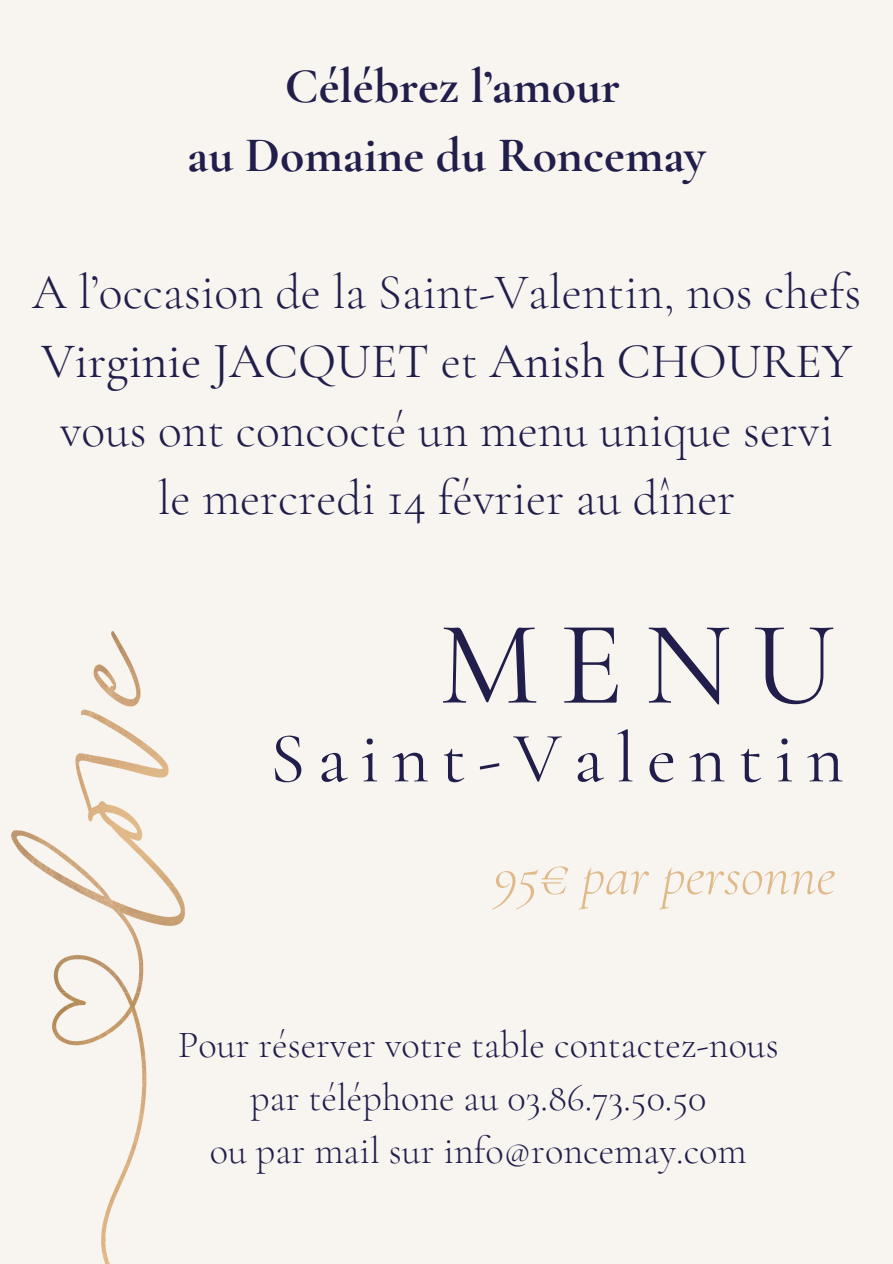
<style>
.page{position:relative;width:893px;height:1264px;background:#fff}
.page>*{position:absolute;margin:0;border:0;box-sizing:border-box;transform-origin:0 0}
.t1{font:120px "Cormorant Garamond";color:#221e4c}
.t2{font:72px "Cormorant Garamond";letter-spacing:.17em;color:#221e4c}
.t3{font:italic 300 57px "Cormorant Garamond";color:#dfb988}
.t4{font:300 49.65px/68.7px "Cormorant Garamond";color:#221e4c;text-align:center}
.t5{font:700 49.65px/68.7px "Cormorant Garamond";color:#221e4c;text-align:center}
.t6{font:300 38.4px "Cormorant Garamond";color:#221e4c}
.s1{font-weight:400}
</style>
<div class="page">
<div style="left:0;top:0;width:892px;height:1263px;background:#f8f4ef"></div>
<img style="left:12px;top:631px;width:172px;height:295px">
<img style="left:52px;top:899px;width:95px;height:364px">
<p class="t5" style="left:187px;top:52px;width:519px">Célébrez l’amour<br>au Domaine du Roncemay</p>
<h3 class="t4" style="left:32px;top:258px;width:830px">A l’occasion de la Saint-Valentin, nos chefs <span class="s1">Virginie JACQUET</span> et <span class="s1">Anish CHOUREY </span>vous ont concocté un menu unique servi<br>le mercredi 14 février au dîner</h3>
<h1 class="t1" style="left:438px;top:591px;width:398px">MENU</h1>
<h2 class="t2" style="left:270px;top:715px;width:575px">Saint-Valentin</h2>
<p class="t3" style="left:494px;top:841px;width:343px">95€ par personne</p>
<p class="t6" style="left:178px;top:1021px;width:602px">Pour réserver votre table contactez-nous</p>
<p class="t6" style="left:250px;top:1074px;width:457px">par téléphone au 03.86.73.50.50</p>
<p class="t6" style="left:210px;top:1127px;width:538px">ou par mail sur info@roncemay.com</p>
</div>
